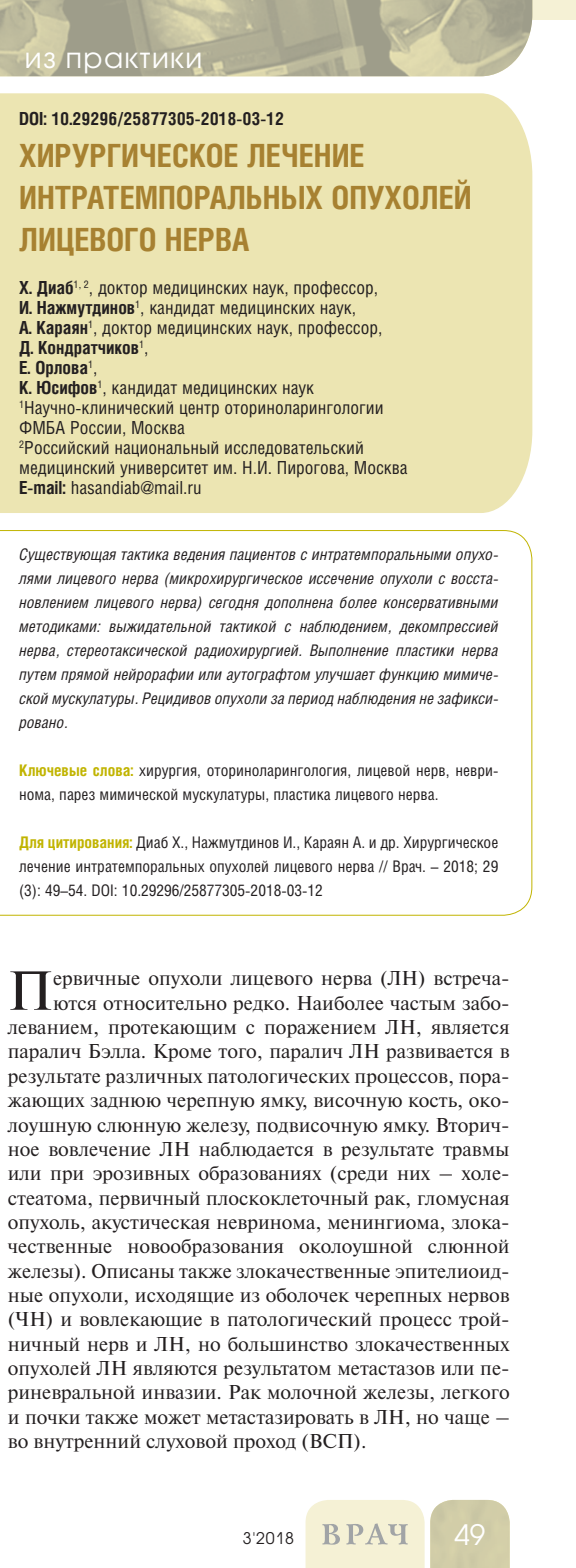
<style>
.page{position:relative;width:576px;height:1568px;background:#fff}
.page>*{position:absolute;margin:0;border:0;box-sizing:border-box;transform-origin:0 0}
.t1{font:54.8px "Newton C";color:#231f20}
.t2{font:700 32px/42px "Helios Cond";color:#a78131}
.t3{font:28px "Avant Garde Gothic C";letter-spacing:.05em;color:#fff}
.t4{font:20px "Newton C";color:#231f20}
.t5{font:18px/20px "Helios Cond";color:#231f20}
.t6{font:700 18px "Helios Cond";color:#231f20}
.t7{font:italic 16px/24px "Helios Cond";color:#231f20;text-align:justify}
.t8{font:16px/24px "Helios Cond";color:#231f20}
.t9{font:16px "Avant Garde Gothic C";color:#231f20}
.s1{font-weight:700}
.s2{font-weight:700;color:#c1b400}
</style>
<div class="page">
<div style="left:0;top:0;width:576px;height:20px;background:#f5f1d5"></div>
<svg style="left:305px;top:1499px;width:205px;height:68px;background:#e4e0c5"></svg>
<div style="left:0;top:93px;width:532px;height:420px;background:#ece5b2"></div>
<svg style="left:0;top:530px;width:533px;height:386px"></svg>
<svg style="left:0;top:0;width:481px;height:76px;background:#b6b398"></svg>
<img style="left:481px;top:0;width:51px;height:76px">
<h3 class="t3" style="left:25px;top:44px;width:179px">из практики</h3>
<p class="t6" style="left:19px;top:111px;width:266px">DOI: 10.29296/25877305-2018-03-12</p>
<h2 class="t2" style="left:19px;top:138px;width:454px">ХИРУРГИЧЕСКОЕ ЛЕЧЕНИЕ<br>ИНТРАТЕМПОРАЛЬНЫХ ОПУХОЛЕЙ<br>ЛИЦЕВОГО НЕРВА</h2>
<p class="t5" style="left:19px;top:279px;width:390px"><span class="s1">Х. Диаб</span><sup>1,</sup> <sup>2</sup>, доктор медицинских наук, профессор,<br><span class="s1">И. Нажмутдинов</span><sup>1</sup>, кандидат медицинских наук,<br><span class="s1">А. Караян</span><sup>1</sup>, доктор медицинских наук, профессор,<br><span class="s1">Д. Кондратчиков</span><sup>1</sup>,<br><span class="s1">Е. Орлова</span><sup>1</sup>,<br><span class="s1">К. Юсифов</span><sup>1</sup>, кандидат медицинских наук <sup>1</sup>Научно-клинический центр оториноларингологии ФМБА России, Москва<br><sup>2</sup>Российский национальный исследовательский медицинский университет им. Н.И. Пирогова, Москва <span class="s1">E-mail:</span> hasandiab@mail.ru</p>
<p class="t7" style="left:19px;top:544px;width:481px">Существующая тактика ведения пациентов с интратемпоральными опухо&shy;лями лицевого нерва (микрохирургическое иссечение опухоли с восста&shy;новлением лицевого нерва) сегодня дополнена более консервативными методиками: выжидательной тактикой с наблюдением, декомпрессией нерва, стереотаксической радиохирургией. Выполнение пластики нерва путем прямой нейрорафии или аутографтом улучшает функцию мимиче&shy;ской мускулатуры. Рецидивов опухоли за период наблюдения не зафикси&shy;ровано.</p>
<p class="t8" style="left:19px;top:760px;width:481px"><span class="s2">Ключевые слова:</span> хирургия, оториноларингология, лицевой нерв, неври&shy;нома, парез мимической мускулатуры, пластика лицевого нерва.</p>
<p class="t8" style="left:19px;top:832px;width:481px;text-align:justify"><span class="s2">Для цитирования:</span> Диаб Х., Нажмутдинов И., Караян А. и др. Хирургическое лечение интратемпоральных опухолей лицевого нерва // Врач. – 2018; 29 (3): 49–54. DOI: 10.29296/25877305-2018-03-12</p>
<h1 class="t1" style="left:8px;top:970px;width:47px">П</h1>
<p class="t4" style="left:53px;top:971px;width:458px">ервичные опухоли лицевого нерва (ЛН) встреча-</p>
<p class="t4" style="left:53px;top:995px;width:458px">ются относительно редко. Наиболее частым забо-</p>
<p class="t4" style="left:8px;top:1019px;width:503px">леванием, протекающим с поражением ЛН, является</p>
<p class="t4" style="left:8px;top:1044px;width:503px">паралич Бэлла. Кроме того, паралич ЛН развивается в</p>
<p class="t4" style="left:8px;top:1068px;width:503px">результате различных патологических процессов, пора-</p>
<p class="t4" style="left:8px;top:1092px;width:503px">жающих заднюю черепную ямку, височную кость, око-</p>
<p class="t4" style="left:8px;top:1117px;width:503px">лоушную слюнную железу, подвисочную ямку. Вторич-</p>
<p class="t4" style="left:8px;top:1141px;width:503px">ное вовлечение ЛН наблюдается в результате травмы</p>
<p class="t4" style="left:8px;top:1165px;width:503px">или при эрозивных образованиях (среди них – холе-</p>
<p class="t4" style="left:8px;top:1190px;width:503px">стеатома, первичный плоскоклеточный рак, гломусная</p>
<p class="t4" style="left:8px;top:1214px;width:503px">опухоль, акустическая невринома, менингиома, злока-</p>
<p class="t4" style="left:8px;top:1238px;width:503px">чественные новообразования околоушной слюнной</p>
<p class="t4" style="left:8px;top:1263px;width:503px">железы). Описаны также злокачественные эпителиоид-</p>
<p class="t4" style="left:8px;top:1287px;width:503px">ные опухоли, исходящие из оболочек черепных нервов</p>
<p class="t4" style="left:8px;top:1311px;width:503px">(ЧН) и вовлекающие в патологический процесс трой-</p>
<p class="t4" style="left:8px;top:1336px;width:503px">ничный нерв и ЛН, но большинство злокачественных</p>
<p class="t4" style="left:8px;top:1360px;width:503px">опухолей ЛН являются результатом метастазов или пе-</p>
<p class="t4" style="left:8px;top:1385px;width:503px">риневральной инвазии. Рак молочной железы, легкого</p>
<p class="t4" style="left:8px;top:1409px;width:503px">и почки также может метастазировать в ЛН, но чаще –</p>
<p class="t4" style="left:8px;top:1433px;width:360px">во внутренний слуховой проход (ВСП).</p>
<p class="t9" style="left:243px;top:1530px;width:53px">3'2018</p>
<h3 class="t3" style="left:454px;top:1521px;width:33px">49</h3>
</div>
